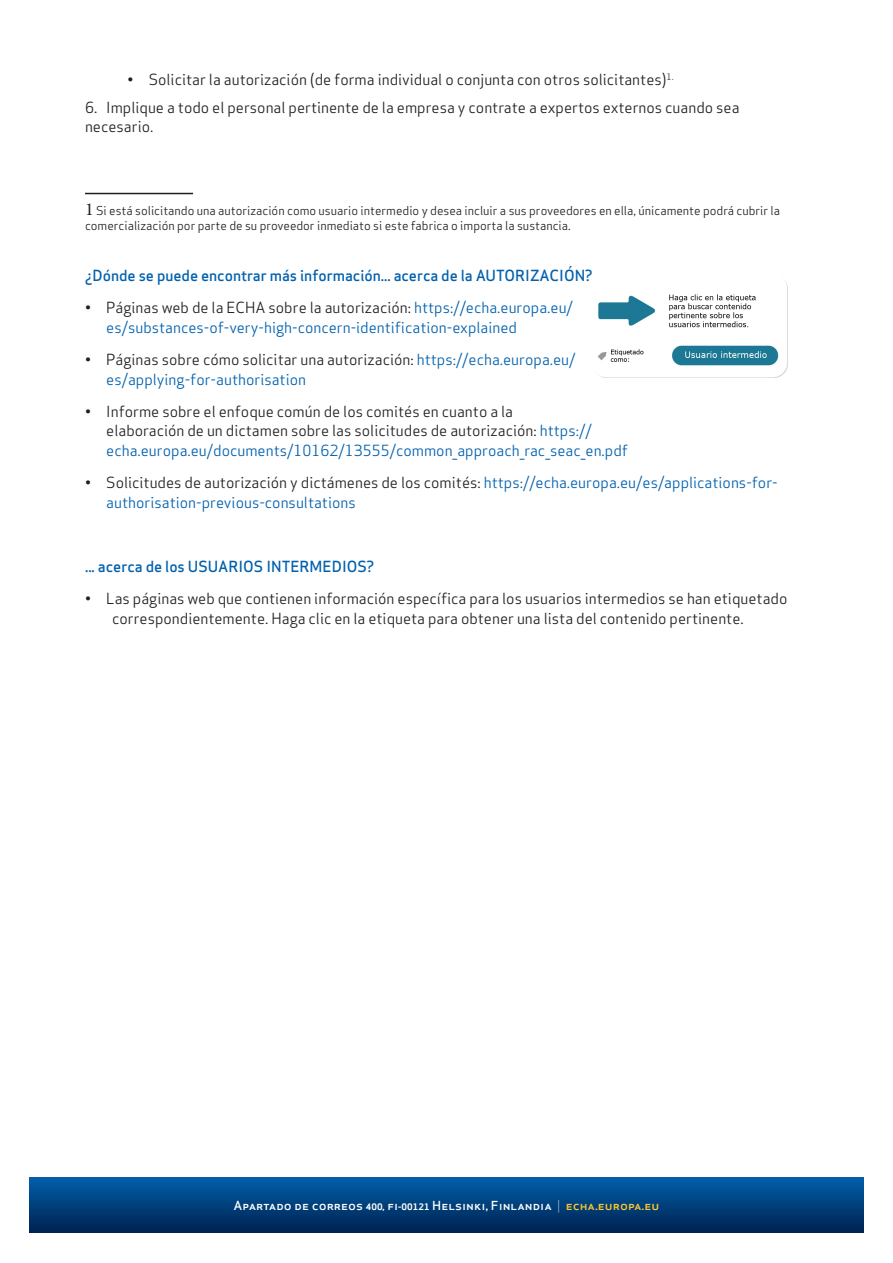
<style>
.page{position:relative;width:893px;height:1263px;background:#fff}
.page>*{position:absolute;margin:0;border:0;box-sizing:border-box;transform-origin:0 0}
.t1{font:15px/19.5px "Apex Sans";color:#231f20}
.t2{font:15px/19.5px "Apex Sans";color:#0160ae}
.Headline_2_CAPS_blue{font:500 15px "Apex Sans";color:#0160ae}
.t3{font:500 12.15px "Apex Sans";color:#fff;scale:1.08 1}
.t4{font:12px/14.4px "Apex Sans";color:#231f20}
.s1{font-family:"Minion Pro";font-size:18px}
.s2{color:#231f20}
.s3{color:#0160ae}
.s4{font-weight:700;font-size:8.7px}
.s5{font-weight:700;font-size:8.25px}
.s6{font-weight:300}
.s7{color:#fec82d}
</style>
<div class="page">
<svg style="left:30px;top:1177px;width:833px;height:55px;background:#00407e"></svg>
<img style="left:597px;top:281px;width:191px;height:97px">
<hr style="left:85px;top:193px;width:108px;height:1px;background:#231f20">
<p class="t1" style="left:128px;top:68px;width:548px">• Solicitar la autorización (de forma individual o conjunta con otros solicitantes)<sup>1.</sup></p>
<p class="t1" style="left:85px;top:96px;width:656px">6. Implique a todo el personal pertinente de la empresa y contrate a expertos externos cuando sea necesario.</p>
<p class="t4" style="left:85px;top:202px;width:697px"><span class="s1">1</span> Si está solicitando una autorización como usuario intermedio y desea incluir a sus proveedores en ella, únicamente podrá cubrir la comercialización por parte de su proveedor inmediato si este fabrica o importa la sustancia.</p>
<p class="Headline_2_CAPS_blue" style="left:85px;top:262px;width:509px">¿Dónde se puede encontrar más información... acerca de la AUTORIZACIÓN?</p>
<p class="t2" style="left:106px;top:297px;width:468px;text-indent:-21px"><span class="s2">• Páginas web de la ECHA sobre la autorización:</span> https://echa.europa.eu/ es/substances-of-very-high-concern-identification-explained</p>
<p class="t2" style="left:106px;top:348px;width:471px;text-indent:-21px"><span class="s2">• Páginas sobre cómo solicitar una autorización:</span> https://echa.europa.eu/ es/applying-for-authorisation</p>
<p class="t1" style="left:106px;top:400px;width:523px;text-indent:-21px">• Informe sobre el enfoque común de los comités en cuanto a la<br>elaboración de un dictamen sobre las solicitudes de autorización: <span class="s3">https:// echa.europa.eu/documents/10162/13555/common_approach_rac_seac_en.pdf</span></p>
<p class="t2" style="left:106px;top:471px;width:673px;text-indent:-21px"><span class="s2">• Solicitudes de autorización y dictámenes de los comités:</span> https://echa.europa.eu/es/applications-for&shy;authorisation-previous-consultations</p>
<p class="Headline_2_CAPS_blue" style="left:85px;top:553px;width:291px">... acerca de los USUARIOS INTERMEDIOS?</p>
<p class="t1" style="left:112px;top:588px;width:677px;text-indent:-27px">• Las páginas web que contienen información específica para los usuarios intermedios se han etiquetado correspondientemente. Haga clic en la etiqueta para obtener una lista del contenido pertinente.</p>
<p class="t3" style="left:234px;top:1194px;width:396px">Apartado de correos <span class="s4">400,</span> fi<span class="s5">-</span><span class="s4">00121</span> Helsinki, Finlandia <span class="s6">|</span> <span class="s7">echa.europa.eu</span></p>
</div>
